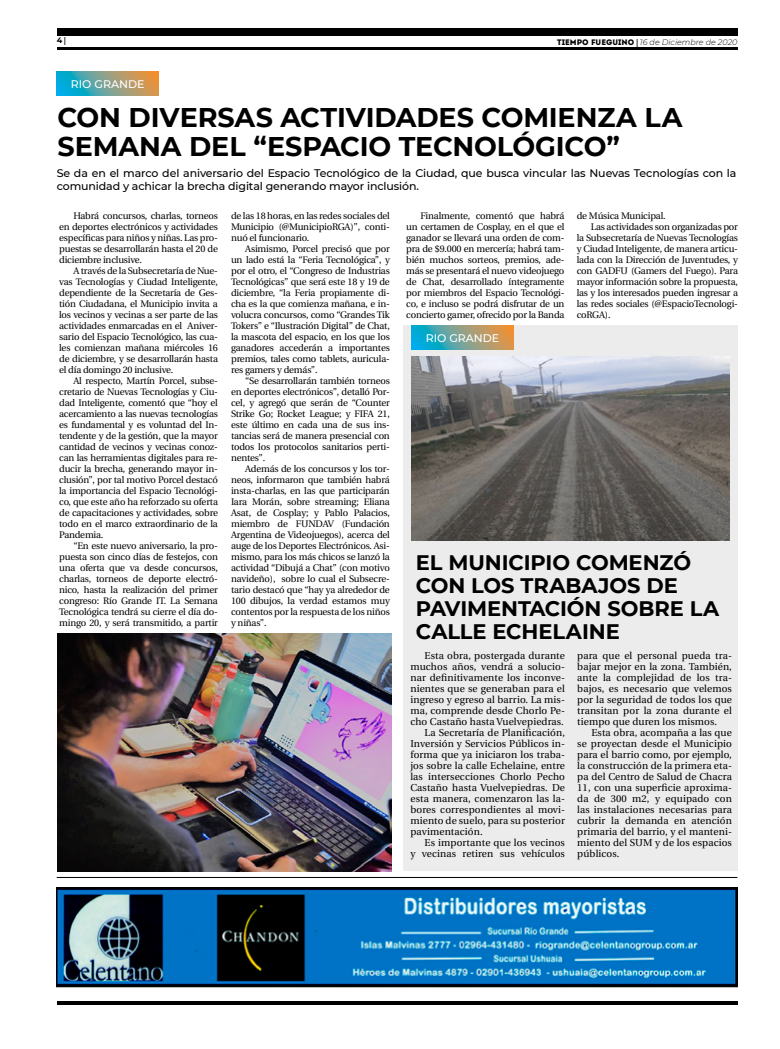
<style>
.page{position:relative;width:780px;height:1049px;background:#fff}
.page>*{position:absolute;margin:0;border:0;box-sizing:border-box;transform-origin:0 0}
.t1{font:700 27px/29px "Montserrat";letter-spacing:-.005em;color:#000}
.t2{font:700 21px/23px "Montserrat";letter-spacing:-.005em;color:#000}
.t3{font:500 11px/13px "Montserrat";letter-spacing:-.01em;color:#000}
.t4{font:500 11px "Montserrat";color:#fff}
.t5{font:10px/11px "Utopia";letter-spacing:.01em;color:#000;text-align:justify}
.t6{font:9.5px/11px "Utopia";letter-spacing:-.02em;color:#000;text-align:justify}
.t7{font:italic 300 8px "Montserrat";color:#000}
.t8{font:700 8px "Montserrat";color:#000}
.s1{font-family:"Utopia"}
.s2{font-family:"Intro";font-weight:400;font-style:normal}
.s3{font-family:"Utopia";font-weight:700;font-style:normal}
</style>
<div class="page">
<hr style="left:57px;top:48px;width:680px;height:2px;background:#000">
<div style="left:57px;top:28px;width:680px;height:7px;background:#000"></div>
<hr style="left:57px;top:1001px;width:680px;height:4px;background:#000">
<div style="left:403px;top:325px;width:334px;height:546px;background:#ececed"></div>
<svg style="left:411px;top:325px;width:102px;height:24px;background:#76a190"></svg>
<img style="left:411px;top:356px;width:318px;height:184px">
<svg style="left:57px;top:72px;width:102px;height:24px;background:#77a08f"></svg>
<img style="left:57px;top:634px;width:334px;height:238px">
<hr style="left:57px;top:877px;width:680px;height:1px;background:#000">
<img style="left:57px;top:887px;width:680px;height:101px">
<p class="t8" style="left:57px;top:34px;width:11px">4 <span class="s1">|</span></p>
<p class="t7" style="left:557px;top:36px;width:182px"><span class="s2">TIEMPO FUEGUINO</span> <span class="s3">|</span> 16 de Diciembre de 2020</p>
<p class="t4" style="left:71px;top:76px;width:75px">RIO GRANDE</p>
<h1 class="t1" style="left:57px;top:101px;width:626px">CON DIVERSAS ACTIVIDADES COMIENZA LA<br>SEMANA DEL “ESPACIO TECNOLÓGICO”</h1>
<p class="t3" style="left:57px;top:166px;width:681px">Se da en el marco del aniversario del Espacio Tecnológico de la Ciudad, que busca vincular las Nuevas Tecnologías con la comunidad y achicar la brecha digital generando mayor inclusión.</p>
<p class="t6" style="left:59px;top:211px;width:160px;text-indent:14px">Habrá concursos, charlas, torneos en deportes electrónicos y actividades específicas para niños y niñas. Las pro&shy;puestas se desarrollarán hasta el 20 de diciembre inclusive.</p>
<p class="t6" style="left:59px;top:266px;width:160px;text-indent:14px">A través de la Subsecretaría de Nue&shy;vas Tecnologías y Ciudad Inteligente, dependiente de la Secretaría de Ges&shy;tión Ciudadana, el Municipio invita a los vecinos y vecinas a ser parte de las actividades enmarcadas en el Aniver&shy;sario del Espacio Tecnológico, las cua&shy;les comienzan mañana miércoles 16 de diciembre, y se desarrollarán hasta el día domingo 20 inclusive.</p>
<p class="t6" style="left:59px;top:376px;width:160px;text-indent:14px">Al respecto, Martín Porcel, subse&shy;cretario de Nuevas Tecnologías y Ciu&shy;dad Inteligente, comentó que “hoy el acercamiento a las nuevas tecnologías es fundamental y es voluntad del In&shy;tendente y de la gestión, que la mayor cantidad de vecinos y vecinas conoz&shy;can las herramientas digitales para re&shy;ducir la brecha, generando mayor in&shy;clusión”, por tal motivo Porcel destacó la importancia del Espacio Tecnológi&shy;co, que este año ha reforzado su oferta de capacitaciones y actividades, sobre todo en el marco extraordinario de la Pandemia.</p>
<p class="t6" style="left:59px;top:541px;width:160px;text-indent:14px">“En este nuevo aniversario, la pro&shy;puesta son cinco días de festejos, con una oferta que va desde concursos, charlas, torneos de deporte electró&shy;nico, hasta la realización del primer congreso: Río Grande IT. La Semana Tecnológica tendrá su cierre el día do&shy;mingo 20, y será transmitido, a partir</p>
<p class="t6" style="left:576px;top:211px;width:90px">de Música Municipal.</p>
<p class="t6" style="left:591px;top:222px;width:148px">Las actividades son organizadas por</p>
<p class="t6" style="left:576px;top:233px;width:163px">la Subsecretaría de Nuevas Tecnologías</p>
<p class="t6" style="left:576px;top:244px;width:163px">y Ciudad Inteligente, de manera articu-</p>
<p class="t6" style="left:576px;top:255px;width:163px">lada con la Dirección de Juventudes, y</p>
<p class="t6" style="left:576px;top:266px;width:163px">con GADFU (Gamers del Fuego). Para</p>
<p class="t6" style="left:576px;top:277px;width:163px">mayor información sobre la propuesta,</p>
<p class="t6" style="left:576px;top:288px;width:163px">las y los interesados pueden ingresar a</p>
<p class="t6" style="left:576px;top:299px;width:163px">las redes sociales (@EspacioTecnologi-</p>
<p class="t6" style="left:576px;top:310px;width:35px">coRGA).</p>
<p class="t6" style="left:231px;top:211px;width:160px">de las 18 horas, en las redes sociales del Municipio (@MunicipioRGA)”, conti&shy;nuó el funcionario.</p>
<p class="t6" style="left:231px;top:244px;width:160px;text-indent:14px">Asimismo, Porcel precisó que por un lado está la “Feria Tecnológica”, y por el otro, el “Congreso de Industrias Tecnológicas” que será este 18 y 19 de diciembre, “la Feria propiamente di&shy;cha es la que comienza mañana, e in&shy;volucra concursos, como “Grandes Tik Tokers” e “Ilustración Digital” de Chat, la mascota del espacio, en los que los ganadores accederán a importantes premios, tales como tablets, auricula&shy;res gamers y demás”.</p>
<p class="t6" style="left:231px;top:376px;width:160px;text-indent:14px">“Se desarrollarán también torneos en deportes electrónicos”, detalló Por&shy;cel, y agregó que serán de “Counter Strike Go; Rocket League; y FIFA 21, este último en cada una de sus ins&shy;tancias será de manera presencial con todos los protocolos sanitarios perti&shy;nentes”.</p>
<p class="t6" style="left:231px;top:464px;width:160px;text-indent:14px">Además de los concursos y los tor&shy;neos, informaron que también habrá insta-charlas, en las que participarán Iara Morán, sobre streaming; Eliana Asat, de Cosplay; y Pablo Palacios, miembro de FUNDAV (Fundación Argentina de Videojuegos), acerca del auge de los Deportes Electrónicos. Asi&shy;mismo, para los más chicos se lanzó la actividad “Dibujá a Chat” (con motivo navideño), sobre lo cual el Subsecre&shy;tario destacó que “hay ya alrededor de 100 dibujos, la verdad estamos muy contentos por la respuesta de los niños y niñas”.</p>
<p class="t6" style="left:406px;top:211px;width:160px;text-indent:14px">Finalmente, comentó que habrá un certamen de Cosplay, en el que el ganador se llevará una orden de com&shy;pra de $9.000 en mercería; habrá tam&shy;bién muchos sorteos, premios, ade&shy;más se presentará el nuevo videojuego de Chat, desarrollado íntegramente por miembros del Espacio Tecnológi&shy;co, e incluso se podrá disfrutar de un concierto gamer, ofrecido por la Banda</p>
<p class="t4" style="left:426px;top:330px;width:75px">RIO GRANDE</p>
<h2 class="t2" style="left:416px;top:550px;width:305px">EL MUNICIPIO COMENZÓ<br>CON LOS TRABAJOS DE<br>PAVIMENTACIÓN SOBRE LA<br>CALLE ECH ELAINE</h2>
<p class="t5" style="left:424px;top:650px;width:142px">Esta obra, postergada durante</p>
<p class="t5" style="left:410px;top:661px;width:156px">muchos años, vendrá a solucio-</p>
<p class="t5" style="left:410px;top:672px;width:156px">nar definitivamente los inconve-</p>
<p class="t5" style="left:410px;top:683px;width:156px">nientes que se generaban para el</p>
<p class="t5" style="left:410px;top:694px;width:156px">ingreso y egreso al barrio. La mis-</p>
<p class="t5" style="left:410px;top:705px;width:156px">ma, comprende desde Chorlo Pe-</p>
<p class="t5" style="left:410px;top:716px;width:155px">cho Castaño hasta Vuelvepiedras.</p>
<p class="t5" style="left:424px;top:727px;width:142px">La Secretaría de Planificación,</p>
<p class="t5" style="left:410px;top:738px;width:156px">Inversión y Servicios Públicos in-</p>
<p class="t5" style="left:410px;top:749px;width:156px">forma que ya iniciaron los traba-</p>
<p class="t5" style="left:410px;top:760px;width:156px">jos sobre la calle Echelaine, entre</p>
<p class="t5" style="left:410px;top:771px;width:156px">las intersecciones Chorlo Pecho</p>
<p class="t5" style="left:410px;top:782px;width:156px">Castaño hasta Vuelvepiedras. De</p>
<p class="t5" style="left:410px;top:793px;width:156px">esta manera, comenzaron las la-</p>
<p class="t5" style="left:410px;top:804px;width:156px">bores correspondientes al movi-</p>
<p class="t5" style="left:410px;top:815px;width:156px">miento de suelo, para su posterior</p>
<p class="t5" style="left:410px;top:826px;width:74px">pavimentación.</p>
<p class="t5" style="left:424px;top:837px;width:142px">Es importante que los vecinos</p>
<p class="t5" style="left:410px;top:848px;width:156px">y vecinas retiren sus vehículos</p>
<p class="t5" style="left:577px;top:650px;width:156px">para que el personal pueda tra&shy;bajar mejor en la zona. También, ante la complejidad de los tra&shy;bajos, es necesario que velemos por la seguridad de todos los que transitan por la zona durante el tiempo que duren los mismos.</p>
<p class="t5" style="left:577px;top:727px;width:156px;text-indent:14px">Esta obra, acompaña a las que se proyectan desde el Municipio para el barrio como, por ejemplo, la construcción de la primera eta&shy;pa del Centro de Salud de Chacra 11, con una superficie aproxima&shy;da de 300 m2, y equipado con las instalaciones necesarias para cubrir la demanda en atención primaria del barrio, y el manteni&shy;miento del SUM y de los espacios públicos.</p>
</div>
